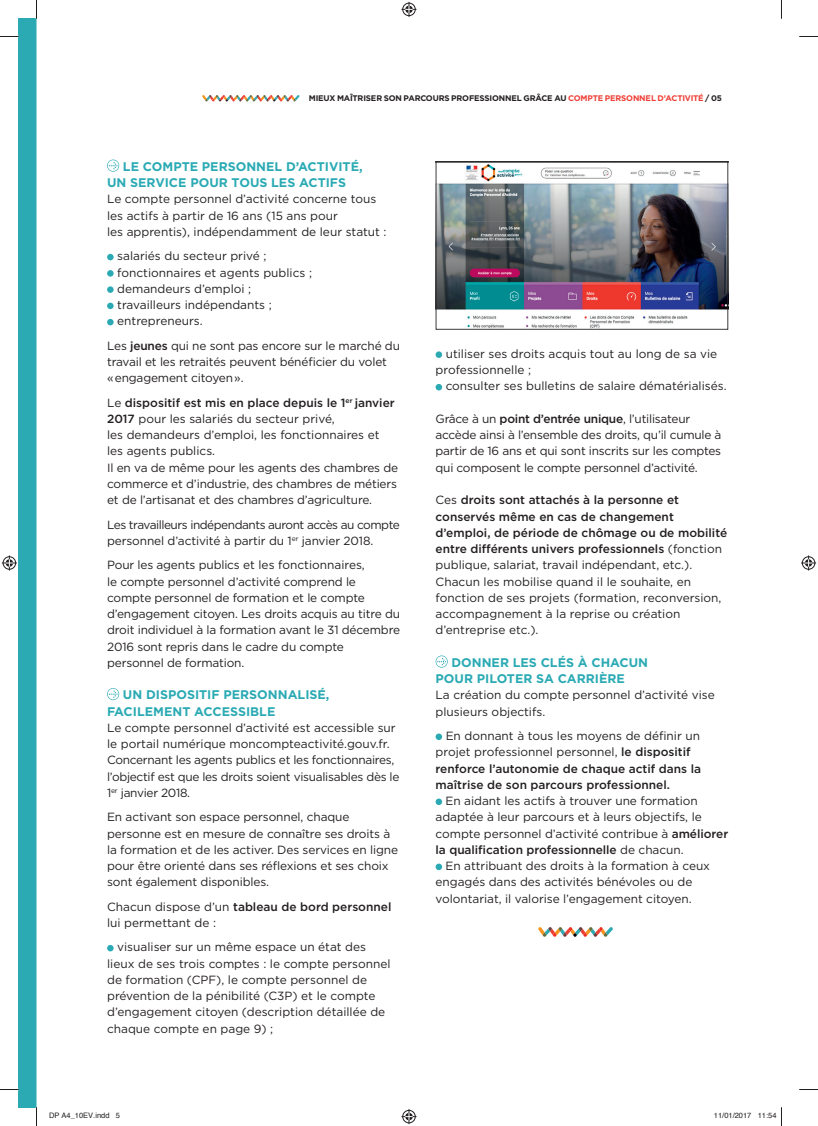
<style>
.page{position:relative;width:818px;height:1126px;background:#fff}
.page>*{position:absolute;margin:0;border:0;box-sizing:border-box;transform-origin:0 0}
.t1{font:700 12.5px/16.2px "Gotham";color:#2baab4}
.t2{font:11.88px/16.2px "Gotham";letter-spacing:-.01em;color:#231f20}
.t3{font:500 11.88px/16.2px "Gotham";color:#231f20}
.t4{font:11.88px/16.2px "Gotham";letter-spacing:-.04em;color:#231f20}
.t5{font:700 8.12px "Gotham";letter-spacing:-.02em;color:#231f20}
.t6{font:7.5px "Helvetica";color:#231f20}
.s1{color:#ee3e35}
.s2{font-weight:500}
.s3{font-weight:400}
</style>
<div class="page">
<svg style="left:107px;top:159px;width:12px;height:13px"></svg>
<svg style="left:107px;top:254px;width:6px;height:6px"></svg>
<svg style="left:107px;top:270px;width:6px;height:6px"></svg>
<div style="left:107px;top:286px;width:6px;height:7px;background:#2baab4;border-radius:50%"></div>
<div style="left:107px;top:302px;width:6px;height:7px;background:#2baab4;border-radius:50%"></div>
<svg style="left:107px;top:319px;width:6px;height:6px"></svg>
<svg style="left:107px;top:688px;width:12px;height:12px"></svg>
<svg style="left:107px;top:944px;width:6px;height:7px"></svg>
<div style="left:435px;top:351px;width:7px;height:7px;background:#2baab4;border-radius:50%"></div>
<div style="left:435px;top:384px;width:7px;height:6px;background:#2baab4;border-radius:50%"></div>
<svg style="left:435px;top:655px;width:12px;height:12px"></svg>
<div style="left:435px;top:733px;width:7px;height:7px;background:#2baab4;border-radius:50%"></div>
<div style="left:435px;top:798px;width:7px;height:7px;background:#2baab4;border-radius:50%"></div>
<div style="left:435px;top:863px;width:7px;height:7px;background:#2baab4;border-radius:50%"></div>
<svg style="left:538px;top:927px;width:74px;height:9px"></svg>
<img style="left:435px;top:161px;width:292px;height:168px">
<svg style="left:202px;top:95px;width:97px;height:7px"></svg>
<svg style="left:799px;top:36px;width:18px;height:1px"></svg>
<svg style="left:799px;top:1089px;width:18px;height:1px"></svg>
<svg style="left:401px;top:2px;width:15px;height:15px"></svg>
<svg style="left:401px;top:1109px;width:15px;height:14px"></svg>
<svg style="left:0;top:0;width:37px;height:1125px"></svg>
<svg style="left:801px;top:555px;width:14px;height:15px"></svg>
<p class="t5" style="left:308px;top:93px;width:414px">MIEUX MAÎTRISER SON PARCOURS PROFESSIONNEL GRÂCE AU <span class="s1">COMPTE PERSONNEL D’ACTIVITÉ</span> / 05</p>
<p class="t1" style="left:107px;top:158px;width:257px;text-indent:16px">LE COMPTE PERSONNEL D’ACTIVITÉ,<br>UN SERVICE POUR TOUS LES ACTIFS</p>
<p class="t2" style="left:107px;top:191px;width:281px">Le compte personnel d’activité concerne tous les actifs à partir de 16 ans (15 ans pour<br>les apprentis), indépendamment de leur statut :</p>
<p class="t2" style="left:117px;top:248px;width:196px">salariés du secteur privé ; fonctionnaires et agents publics ; demandeurs d’emploi ; travailleurs indépendants ; entrepreneurs.</p>
<p class="t2" style="left:107px;top:337px;width:294px">Les <span class="s2">jeunes</span> qui ne sont pas encore sur le marché du travail et les retraités peuvent bénéficier du volet<br>« engagement citoyen ».</p>
<p class="t2" style="left:107px;top:394px;width:292px">Le <span class="s2">dispositif est mis en place depuis le 1</span><sup>er</sup> <span class="s2">janvier 2017</span> pour les salariés du secteur privé,<br>les demandeurs d’emploi, les fonctionnaires et les agents publics.<br>Il en va de même pour les agents des chambres de commerce et d’industrie, des chambres de métiers et de l’artisanat et des chambres d’agriculture.</p>
<p class="t4" style="left:107px;top:516px;width:294px">Les travailleurs indépendants auront accès au compte personnel d’activité à partir du 1<sup>er</sup> janvier 2018.</p>
<p class="t2" style="left:107px;top:556px;width:294px">Pour les agents publics et les fonctionnaires,<br>le compte personnel d’activité comprend le compte personnel de formation et le compte d’engagement citoyen. Les droits acquis au titre du droit individuel à la formation avant le 31 décembre 2016 sont repris dans le cadre du compte personnel de formation.</p>
<p class="t1" style="left:107px;top:686px;width:224px;text-indent:16px">UN DISPOSITIF PERSONNALISÉ,<br>FACILEMENT ACCESSIBLE</p>
<p class="t2" style="left:107px;top:719px;width:294px">Le compte personnel d’activité est accessible sur le portail numérique moncompteactivité.gouv.fr.<br>Concernant les agents publics et les fonctionnaires, l’objectif est que les droits soient visualisables dès le 1<sup>er</sup> janvier 2018.</p>
<p class="t2" style="left:107px;top:808px;width:292px">En activant son espace personnel, chaque personne est en mesure de connaître ses droits à la formation et de les activer. Des services en ligne pour être orienté dans ses réflexions et ses choix sont également disponibles.</p>
<p class="t2" style="left:107px;top:898px;width:286px">Chacun dispose d’un <span class="s2">tableau de bord personnel </span>lui permettant de :</p>
<p class="t2" style="left:107px;top:938px;width:285px;text-indent:10px">visualiser sur un même espace un état des lieux de ses trois comptes : le compte personnel de formation (CPF), le compte personnel de prévention de la pénibilité (C3P) et le compte d’engagement citoyen (description détaillée de chaque compte en page 9) ;</p>
<p class="t2" style="left:435px;top:345px;width:283px;text-indent:10px">utiliser ses droits acquis tout au long de sa vie professionnelle ;</p>
<p class="t2" style="left:445px;top:378px;width:282px">consulter ses bulletins de salaire dématérialisés.</p>
<p class="t2" style="left:435px;top:410px;width:287px">Grâce à un <span class="s2">point d’entrée unique</span>, l’utilisateur accède ainsi à l’ensemble des droits, qu’il cumule à partir de 16 ans et qui sont inscrits sur les comptes qui composent le compte personnel d’activité.</p>
<p class="t2" style="left:435px;top:491px;width:293px">Ces <span class="s2">droits sont attachés à la personne et conservés même en cas de changement d’emploi, de période de chômage ou de mobilité entre différents univers professionnels</span> (fonction publique, salariat, travail indépendant, etc.).<br>Chacun les mobilise quand il le souhaite, en fonction de ses projets (formation, reconversion, accompagnement à la reprise ou création d’entreprise etc.).</p>
<p class="t1" style="left:435px;top:654px;width:214px;text-indent:16px">DONNER LES CLÉS À CHACUN<br>POUR PILOTER SA CARRIÈRE</p>
<p class="t2" style="left:435px;top:686px;width:280px">La création du compte personnel d’activité vise plusieurs objectifs.</p>
<p class="t3" style="left:435px;top:727px;width:267px;text-indent:10px"><span class="s3">En donnant à tous les moyens de définir un projet professionnel personnel,</span> le dispositif renforce l’autonomie de chaque actif dans la maîtrise de son parcours professionnel.</p>
<p class="t2" style="left:445px;top:792px;width:254px">En aidant les actifs à trouver une formation</p>
<p class="t2" style="left:435px;top:808px;width:267px">adaptée à leur parcours et à leurs objectifs, le</p>
<p class="t2" style="left:435px;top:825px;width:294px">compte personnel d’activité contribue à <span class="s2">améliorer</span></p>
<p class="t3" style="left:435px;top:841px;width:249px">la qualification professionnelle <span class="s3">de chacun.</span></p>
<p class="t2" style="left:445px;top:857px;width:266px">En attribuant des droits à la formation à ceux</p>
<p class="t2" style="left:435px;top:873px;width:258px">engagés dans des activités bénévoles ou de</p>
<p class="t2" style="left:435px;top:890px;width:257px">volontariat, il valorise l’engagement citoyen.</p>
<p class="t6" style="left:49px;top:1109px;width:72px">DP A4_10EV.indd 5</p>
<p class="t6" style="left:713px;top:1109px;width:64px">11/01/2017 11:54</p>
</div>
